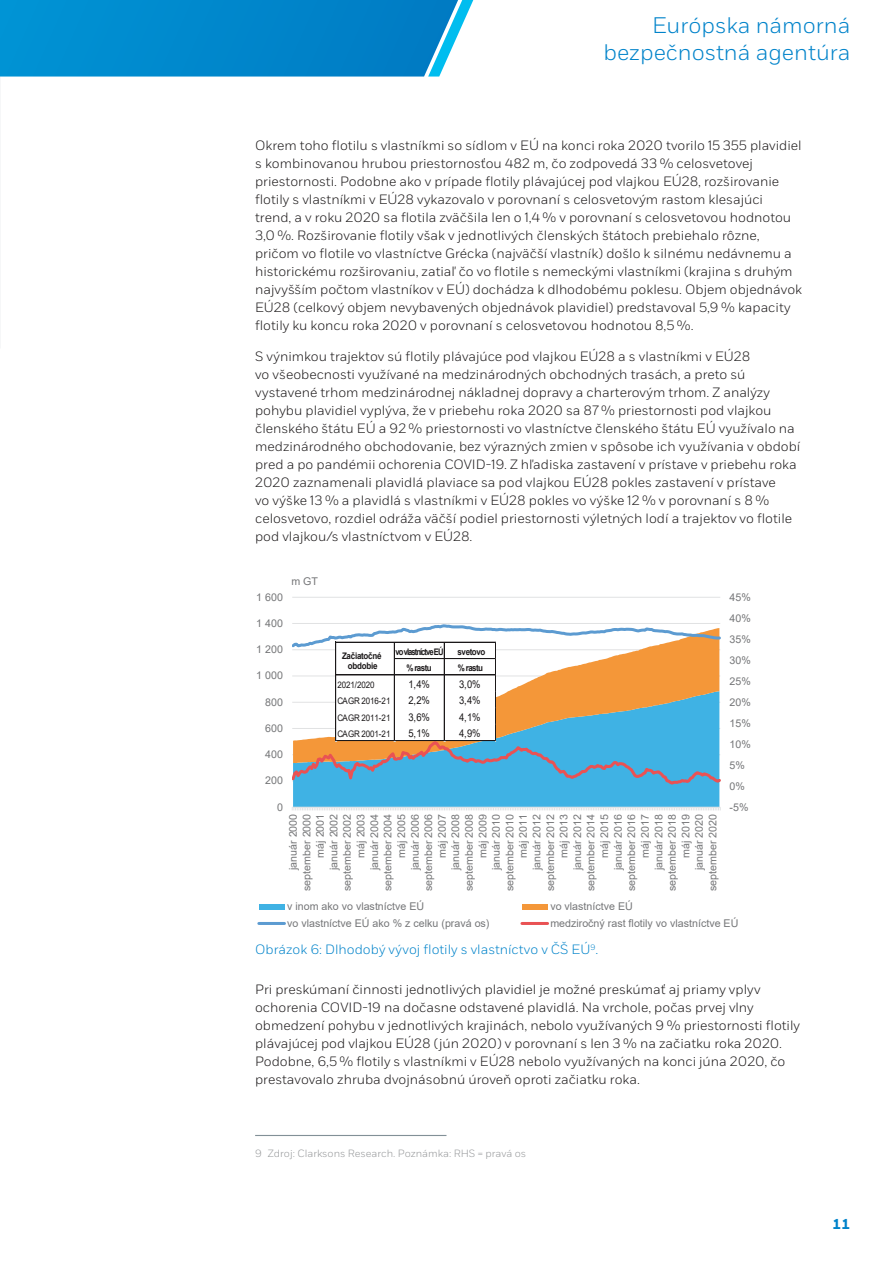
<style>
.page{position:relative;width:893px;height:1263px;background:#fff}
.page>*{position:absolute;margin:0;border:0;box-sizing:border-box;transform-origin:0 0}
.t1{font:300 22.5px/27px "Fort";color:#0083ca;text-align:right}
.t2{font:700 14.25px "Fort";color:#0083ca}
.t3{font:300 13.5px/18px "Fort";color:#1b1819}
.t4{font:300 13.5px "Fort";color:#0083ca}
.t5{font:10.65px/13.5px "Arial";color:#757678;text-align:right}
.t6{font:10.65px "Arial";color:#1b1819;scale:.89 1}
.t7{font:300 10.5px "Fort";color:#96989a}
.t8{font:9px "Arial";letter-spacing:-.01em;color:#1b1819;scale:.89 1}
.t9{font:700 9px "Arial";letter-spacing:-.055em;color:#1b1819;scale:.89 1}
.t10{font:700 9px/10.8px "Arial";letter-spacing:-.03em;color:#1b1819;text-align:center;scale:.89 1}
.t11{font:700 9px "Arial";letter-spacing:-.12em;color:#1b1819;scale:.84 1}
</style>
<div class="page">
<svg style="left:0;top:0;width:473px;height:77px;background:#0c8ecf"></svg>
<svg style="left:257px;top:597px;width:464px;height:328px"></svg>
<div style="left:335px;top:642px;width:161px;height:99px;background:#fff"></div>
<hr style="left:395px;top:658px;width:101px;height:1px;background:#1b1819">
<hr style="left:336px;top:675px;width:160px;height:1px;background:#1b1819">
<hr style="left:336px;top:674px;width:160px;height:1px;background:#1b1819">
<hr style="left:335px;top:642px;width:1px;height:99px;background:#1b1819">
<hr style="left:394px;top:643px;width:1px;height:98px;background:#1b1819">
<hr style="left:444px;top:643px;width:1px;height:98px;background:#1b1819">
<hr style="left:495px;top:643px;width:1px;height:98px;background:#1b1819">
<svg style="left:292px;top:623px;width:429px;height:27px"></svg>
<svg style="left:292px;top:739px;width:429px;height:53px;background:#63a7c4"></svg>
<hr style="left:255px;top:1135px;width:191px;height:1px;background:#829097">
<h1 class="t1" style="left:603px;top:12px;width:249px">Európska námorná bezpečnostná agentúra</h1>
<p class="t3" style="left:255px;top:137px;width:548px">Okrem toho flotilu s vlastníkmi so sídlom v EÚ na konci roka 2020 tvorilo 15 355 plavidiel s kombinovanou hrubou priestornosťou 482 m, čo zodpovedá 33 % celosvetovej priestornosti. Podobne ako v prípade flotily plávajúcej pod vlajkou EÚ28, rozširovanie flotily s vlastníkmi v EÚ28 vykazovalo v porovnaní s celosvetovým rastom klesajúci trend, a v roku 2020 sa flotila zväčšila len o 1,4 % v porovnaní s celosvetovou hodnotou 3,0 %. Rozširovanie flotily však v jednotlivých členských štátoch prebiehalo rôzne, pričom vo flotile vo vlastníctve Grécka (najväčší vlastník) došlo k silnému nedávnemu a historickému rozširovaniu, zatiaľ čo vo flotile s nemeckými vlastníkmi (krajina s druhým najvyšším počtom vlastníkov v EÚ) dochádza k dlhodobému poklesu. Objem objednávok EÚ28 (celkový objem nevybavených objednávok plavidiel) predstavoval 5,9 % kapacity flotily ku koncu roka 2020 v porovnaní s celosvetovou hodnotou 8,5 %.</p>
<p class="t3" style="left:255px;top:348px;width:547px">S výnimkou trajektov sú flotily plávajúce pod vlajkou EÚ28 a s vlastníkmi v EÚ28<br>vo všeobecnosti využívané na medzinárodných obchodných trasách, a preto sú vystavené trhom medzinárodnej nákladnej dopravy a charterovým trhom. Z analýzy pohybu plavidiel vyplýva, že v priebehu roka 2020 sa 87 % priestornosti pod vlajkou členského štátu EÚ a 92 % priestornosti vo vlastníctve členského štátu EÚ využívalo na medzinárodného obchodovanie, bez výrazných zmien v spôsobe ich využívania v období pred a po pandémii ochorenia COVID-19. Z hľadiska zastavení v prístave v priebehu roka 2020 zaznamenali plavidlá plaviace sa pod vlajkou EÚ28 pokles zastavení v prístave<br>vo výške 13 % a plavidlá s vlastníkmi v EÚ28 pokles vo výške 12 % v porovnaní s 8 % celosvetovo, rozdiel odráža väčší podiel priestornosti výletných lodí a trajektov vo flotile pod vlajkou/s vlastníctvom v EÚ28.</p>
<p class="t5" style="left:256px;top:590px;width:28px">1 600</p>
<p class="t5" style="left:256px;top:616px;width:28px">1 400</p>
<p class="t5" style="left:256px;top:643px;width:28px">1 200</p>
<p class="t5" style="left:256px;top:669px;width:28px">1 000</p>
<p class="t5" style="left:265px;top:695px;width:19px">800</p>
<p class="t5" style="left:265px;top:721px;width:19px">600</p>
<p class="t5" style="left:265px;top:748px;width:19px">400</p>
<p class="t5" style="left:265px;top:774px;width:19px">200</p>
<p class="t5" style="left:277px;top:800px;width:7px">0</p>
<p class="t5" style="left:291px;top:574px;width:28px">m GT</p>
<p class="t10" style="left:342px;top:650px;width:46px">Začiatočné obdobie</p>
<p class="t11" style="left:395px;top:645px;width:59px">vo vlastníctve EÚ</p>
<p class="t9" style="left:458px;top:645px;width:33px">svetovo</p>
<p class="t9" style="left:406px;top:661px;width:30px">% rastu</p>
<p class="t9" style="left:458px;top:661px;width:30px">% rastu</p>
<p class="t8" style="left:337px;top:678px;width:43px">2021/2020</p>
<p class="t6" style="left:408px;top:677px;width:26px">1,4%</p>
<p class="t6" style="left:459px;top:677px;width:26px">3,0%</p>
<p class="t8" style="left:337px;top:695px;width:61px">CAGR 2016-21</p>
<p class="t6" style="left:408px;top:693px;width:26px">2,2%</p>
<p class="t6" style="left:459px;top:693px;width:26px">3,4%</p>
<p class="t8" style="left:337px;top:711px;width:61px">CAGR 2011-21</p>
<p class="t6" style="left:408px;top:709px;width:26px">3,6%</p>
<p class="t6" style="left:459px;top:709px;width:26px">4,1%</p>
<p class="t8" style="left:337px;top:727px;width:61px">CAGR 2001-21</p>
<p class="t6" style="left:408px;top:726px;width:26px">5,1%</p>
<p class="t6" style="left:459px;top:726px;width:26px">4,9%</p>
<p class="t5" style="left:286px;top:891px;width:79px;rotate:-90deg">január 2000 september 2000 máj 2001<br>január 2002 september 2002 máj 2003<br>január 2004 september 2004 máj 2005<br>január 2006 september 2006 máj 2007<br>január 2008 september 2008 máj 2009<br>január 2010 september 2010 máj 2011<br>január 2012 september 2012 máj 2013<br>január 2012 september 2014 máj 2015<br>január 2016 september 2016 máj 2017<br>január 2018 september 2018 máj 2019<br>január 2020 september 2020</p>
<p class="t5" style="left:729px;top:590px;width:23px">45%</p>
<p class="t5" style="left:729px;top:611px;width:23px">40%</p>
<p class="t5" style="left:729px;top:632px;width:23px">35%</p>
<p class="t5" style="left:729px;top:653px;width:23px">30%</p>
<p class="t5" style="left:729px;top:674px;width:23px">25%</p>
<p class="t5" style="left:729px;top:695px;width:23px">20%</p>
<p class="t5" style="left:729px;top:716px;width:23px">15%</p>
<p class="t5" style="left:729px;top:737px;width:23px">10%</p>
<p class="t5" style="left:729px;top:758px;width:17px">5%</p>
<p class="t5" style="left:729px;top:779px;width:17px">0%</p>
<p class="t5" style="left:729px;top:800px;width:20px">-5%</p>
<p class="t5" style="left:287px;top:900px;width:139px">v inom ako vo vlastníctve EÚ</p>
<p class="t5" style="left:550px;top:900px;width:84px">vo vlastníctve EÚ</p>
<p class="t5" style="left:287px;top:916px;width:204px">vo vlastníctve EÚ ako % z celku (pravá os)</p>
<p class="t5" style="left:550px;top:916px;width:190px">medziročný rast flotily vo vlastníctve EÚ</p>
<p class="t4" style="left:255px;top:941px;width:345px">Obrázok 6: Dlhodobý vývoj flotily s vlastníctvo v ČŠ EÚ<sup>9</sup>.</p>
<p class="t3" style="left:255px;top:980px;width:546px">Pri preskúmaní činnosti jednotlivých plavidiel je možné preskúmať aj priamy vplyv ochorenia COVID-19 na dočasne odstavené plavidlá. Na vrchole, počas prvej vlny obmedzení pohybu v jednotlivých krajinách, nebolo využívaných 9 % priestornosti flotily plávajúcej pod vlajkou EÚ28 (jún 2020) v porovnaní s len 3 % na začiatku roka 2020.<br>Podobne, 6,5 % flotily s vlastníkmi v EÚ28 nebolo využívaných na konci júna 2020, čo prestavovalo zhruba dvojnásobnú úroveň oproti začiatku roka.</p>
<p class="t7" style="left:255px;top:1147px;width:272px">9 Zdroj: Clarksons Research. Poznámka: RHS = pravá os</p>
<p class="t2" style="left:833px;top:1215px;width:19px">11</p>
</div>
